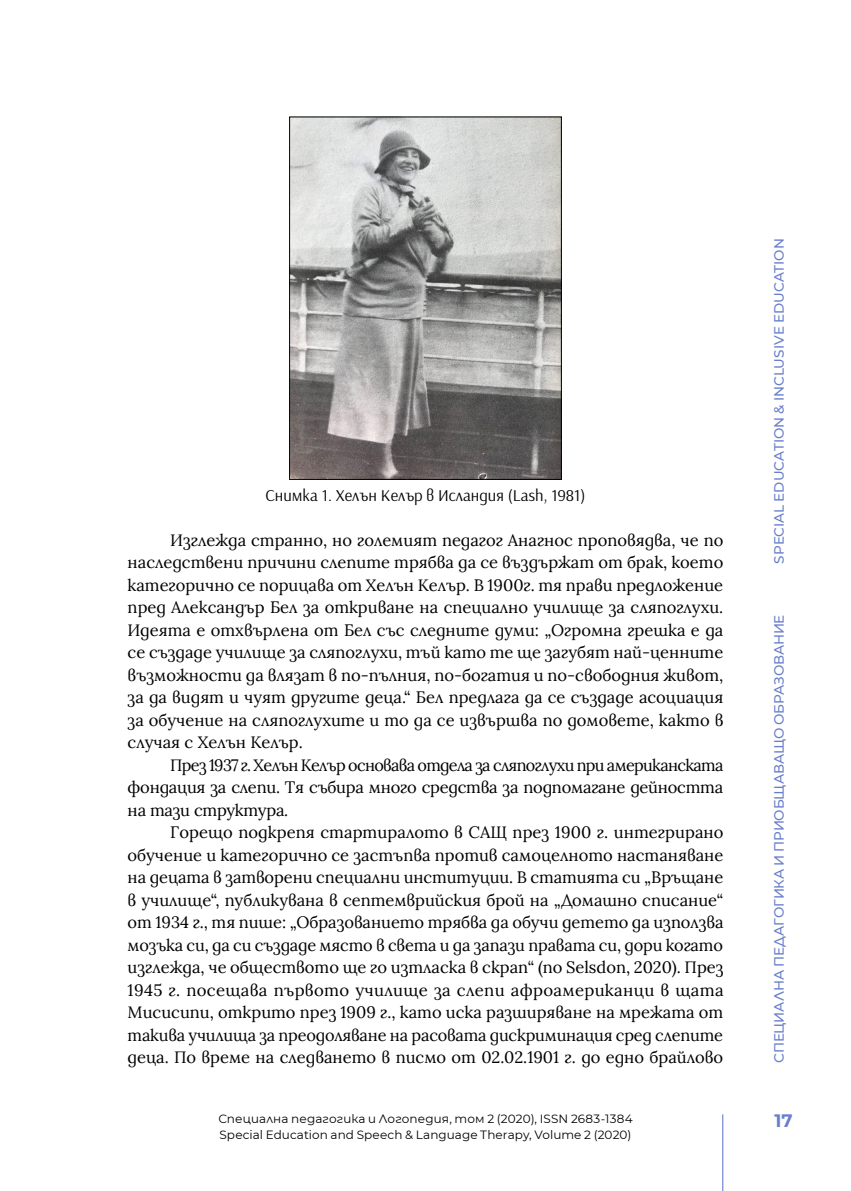
<style>
.page{position:relative;width:851px;height:1191px;background:#fff}
.page>*{position:absolute;margin:0;border:0;box-sizing:border-box;transform-origin:0 0}
.t1{font:700 18px "Montserrat";color:#697fcb}
.t2{font:16.5px/22.5px "Lora";color:#000;text-align:justify}
.t3{font:16.5px "Arsenal";color:#000}
.t4{font:500 13.5px "Montserrat";letter-spacing:-.01em;color:#697fcb}
.t5{font:12px/15.8px "Montserrat";letter-spacing:.01em;color:#000}
</style>
<div class="page">
<img style="left:291px;top:119px;width:268px;height:358px">
<hr style="left:722px;top:1114px;width:1px;height:77px;background:#697fcb">
<p class="t3" style="left:265px;top:484px;width:321px">Снимка 1. Хелън Келър в Исландия (Lash, 1981)</p>
<p class="t2" style="left:128px;top:527px;width:597px;text-indent:43px">Изглежда странно, но големият педагог Анагнос проповядва, че по наследствени причини слепите трябва да се въздържат от брак, което категорично се порицава от Хелън Келър. В 1900г. тя прави предложение пред Александър Бел за откриване на специално училище за сляпоглухи.<br>Идеята е отхвърлена от Бел със следните думи: „Огромна грешка е да се създаде училище за сляпоглухи, тъй като те ще загубят най-ценните възможности да влязат в по-пълния, по-богатия и по-свободния живот, за да видят и чуят другите деца.“ Бел предлага да се създаде асоциация за обучение на сляпоглухите и то да се извършва по домовете, както в случая с Хелън Келър.</p>
<p class="t2" style="left:128px;top:752px;width:597px;text-indent:43px">През 1937 г. Хелън Келър основава отдела за сляпоглухи при американската фондация за слепи. Тя събира много средства за подпомагане дейността на тази структура.</p>
<p class="t2" style="left:128px;top:820px;width:597px;text-indent:43px">Горещо подкрепя стартиралото в САЩ през 1900 г. интегрирано обучение и категорично се застъпва против самоцелното настаняване на децата в затворени специални институции. В статията си „Връщане в училище“, публикувана в септемврийския брой на „Домашно списание“ от 1934 г., тя пише: „Образованието трябва да обучи детето да използва мозъка си, да си създаде място в света и да запази правата си, дори когато изглежда, че обществото ще го изтласка в скрап“ (по Selsdon, 2020). През 1945 г. посещава първото училище за слепи афроамериканци в щата Мисисипи, открито през 1909 г., като иска разширяване на мрежата от такива училища за преодоляване на расовата дискриминация сред слепите деца. По време на следването в писмо от 02.02.1901 г. до едно брайлово</p>
<p class="t5" style="left:218px;top:1110px;width:416px">Специална педагогика и Логопедия, том 2 (2020), ISSN 2683-1384<br>Special Education and Speech &amp; Language Therapy, Volume 2 (2020)</p>
<p class="t4" style="left:769px;top:563px;width:326px;rotate:-90deg">SPECIAL ЕDUCATION &amp; INCLUSIVE ЕDUCATION</p>
<p class="t4" style="left:769px;top:1062px;width:449px;rotate:-90deg">СПЕЦИАЛНА ПЕДАГОГИКА И ПРИОБЩАВАЩО ОБРАЗОВАНИЕ</p>
<p class="t1" style="left:774px;top:1107px;width:20px">17</p>
</div>
